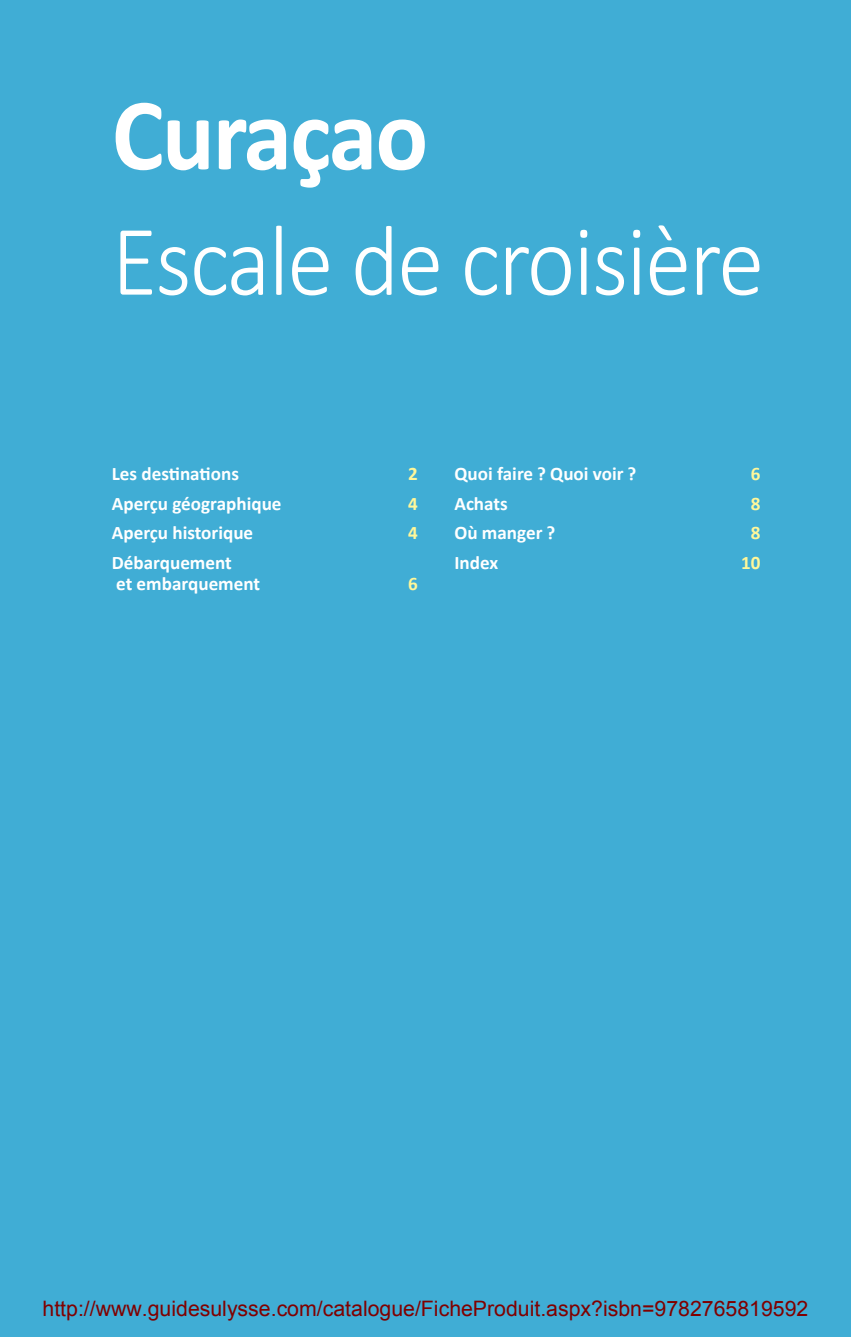
<style>
.page{position:relative;width:851px;height:1337px;background:#fff}
.page>*{position:absolute;margin:0;border:0;box-sizing:border-box;transform-origin:0 0}
.t1{font:700 103.5px "Calibri";letter-spacing:-.02em;color:#fff;scale:.95 1}
.t2{font:300 101.25px "Calibri";letter-spacing:-.02em;color:#fff;scale:.92 1}
.t3{font:21.38px "Arial";color:#800000}
.t4{font:700 19.12px/21.4px "Calibri";color:#fff}
.t5{font:700 19.12px "Calibri";color:#fff79a}
</style>
<div class="page">
<div style="left:0;top:0;width:850px;height:1336px;background:#40add5"></div>
<h1 class="t1" style="left:112px;top:69px;width:334px">Curaçao</h1>
<h2 class="t2" style="left:112px;top:198px;width:710px">Escale de croisière</h2>
<p class="t4" style="left:112px;top:463px;width:129px">Les destinations</p>
<p class="t5" style="left:408px;top:462px;width:11px">2</p>
<p class="t4" style="left:112px;top:493px;width:171px">Aperçu géographique</p>
<p class="t5" style="left:408px;top:491px;width:11px">4</p>
<p class="t4" style="left:112px;top:522px;width:143px">Aperçu historique</p>
<p class="t5" style="left:408px;top:520px;width:11px">4</p>
<p class="t4" style="left:112px;top:551px;width:150px">Débarquement<br>et embarquement</p>
<p class="t5" style="left:408px;top:571px;width:11px">6</p>
<p class="t4" style="left:454px;top:463px;width:183px">Quoi faire ? Quoi voir ?</p>
<p class="t5" style="left:750px;top:462px;width:11px">6</p>
<p class="t4" style="left:454px;top:493px;width:55px">Achats</p>
<p class="t5" style="left:750px;top:491px;width:11px">8</p>
<p class="t4" style="left:454px;top:522px;width:102px">Où manger ?</p>
<p class="t5" style="left:750px;top:520px;width:11px">8</p>
<p class="t4" style="left:454px;top:551px;width:45px">Index</p>
<p class="t5" style="left:741px;top:550px;width:21px">10</p>
<p class="t3" style="left:43px;top:1294px;width:767px">http://www.guidesulysse.com/catalogue/FicheProduit.aspx?isbn=9782765819592</p>
</div>
